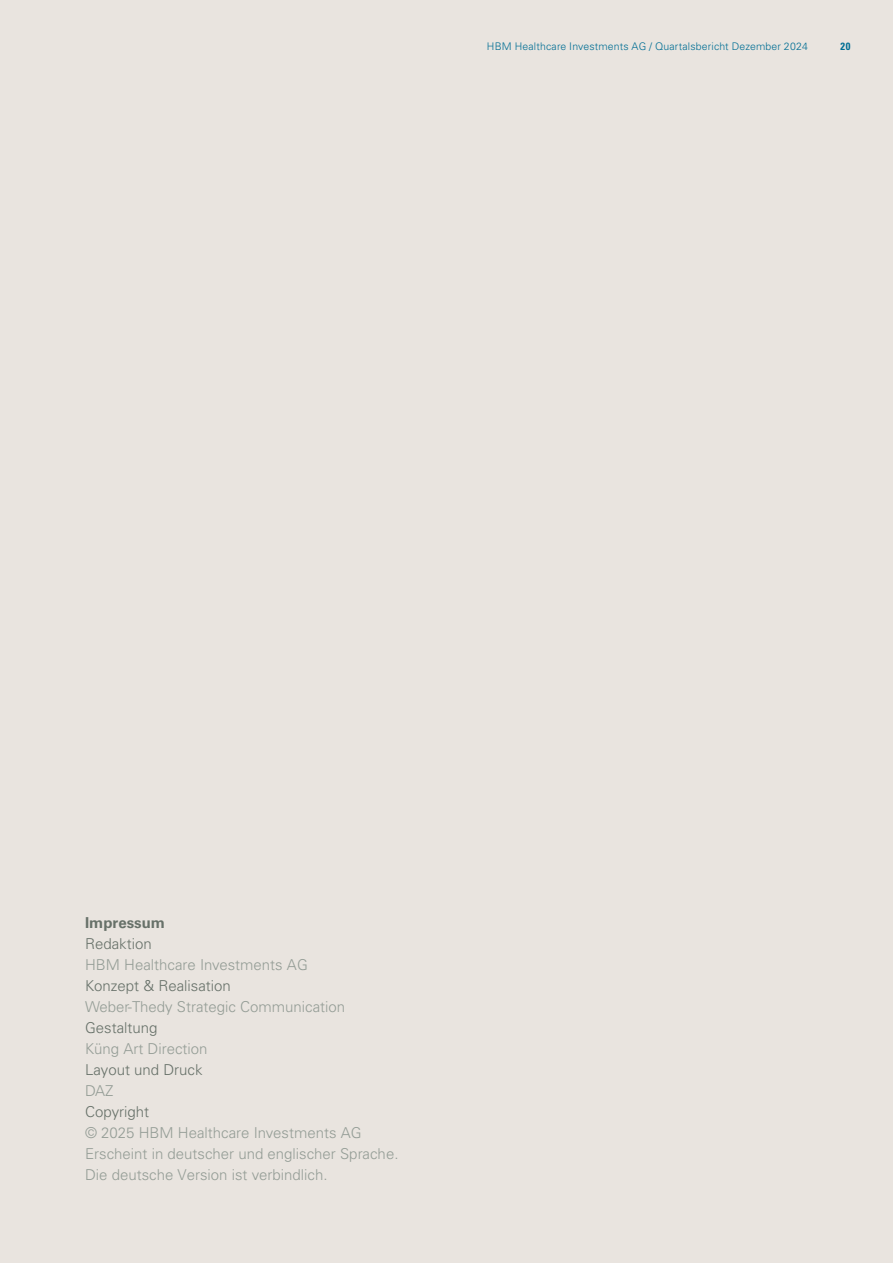
<style>
.page{position:relative;width:893px;height:1263px;background:#e9e4df}
.page>*{position:absolute;margin:0;border:0;box-sizing:border-box;transform-origin:0 0}
.t1{font:300 15px/21px "Univers LT Std";color:#949d96}
.t2{font:300 15px "Univers LT Std";color:#677169}
.t3{font:700 15px "Univers LT Std";color:#677169}
.t4{font:300 10.5px "Univers LT Std";letter-spacing:.015em;color:#006e94}
.t5{font:700 condensed 10.5px "Univers LT Std";color:#006e94}
</style>
<div class="page">
<p class="t4" style="left:487px;top:40px;width:323px">HBM Healthcare Investments AG / Quartalsbericht Dezember 2024</p>
<p class="t5" style="left:841px;top:40px;width:11px">20</p>
<p class="t3" style="left:85px;top:914px;width:81px">Impressum</p>
<p class="t2" style="left:85px;top:934px;width:68px">Redaktion</p>
<p class="t1" style="left:85px;top:954px;width:224px">HBM Healthcare Investments AG</p>
<p class="t2" style="left:85px;top:976px;width:147px">Konzept &amp; Realisation</p>
<p class="t1" style="left:85px;top:996px;width:262px">Weber-Thedy Strategic Communication</p>
<p class="t2" style="left:85px;top:1018px;width:74px">Gestaltung</p>
<p class="t1" style="left:85px;top:1038px;width:124px">Küng Art Direction</p>
<p class="t2" style="left:85px;top:1060px;width:119px">Layout und Druck</p>
<p class="t1" style="left:85px;top:1080px;width:30px">DAZ</p>
<p class="t2" style="left:85px;top:1102px;width:66px">Copyright</p>
<p class="t1" style="left:85px;top:1122px;width:315px">© 2025 HBM Healthcare Investments AG<br>Erscheint in deutscher und englischer Sprache.<br>Die deutsche Version ist verbindlich.</p>
</div>
